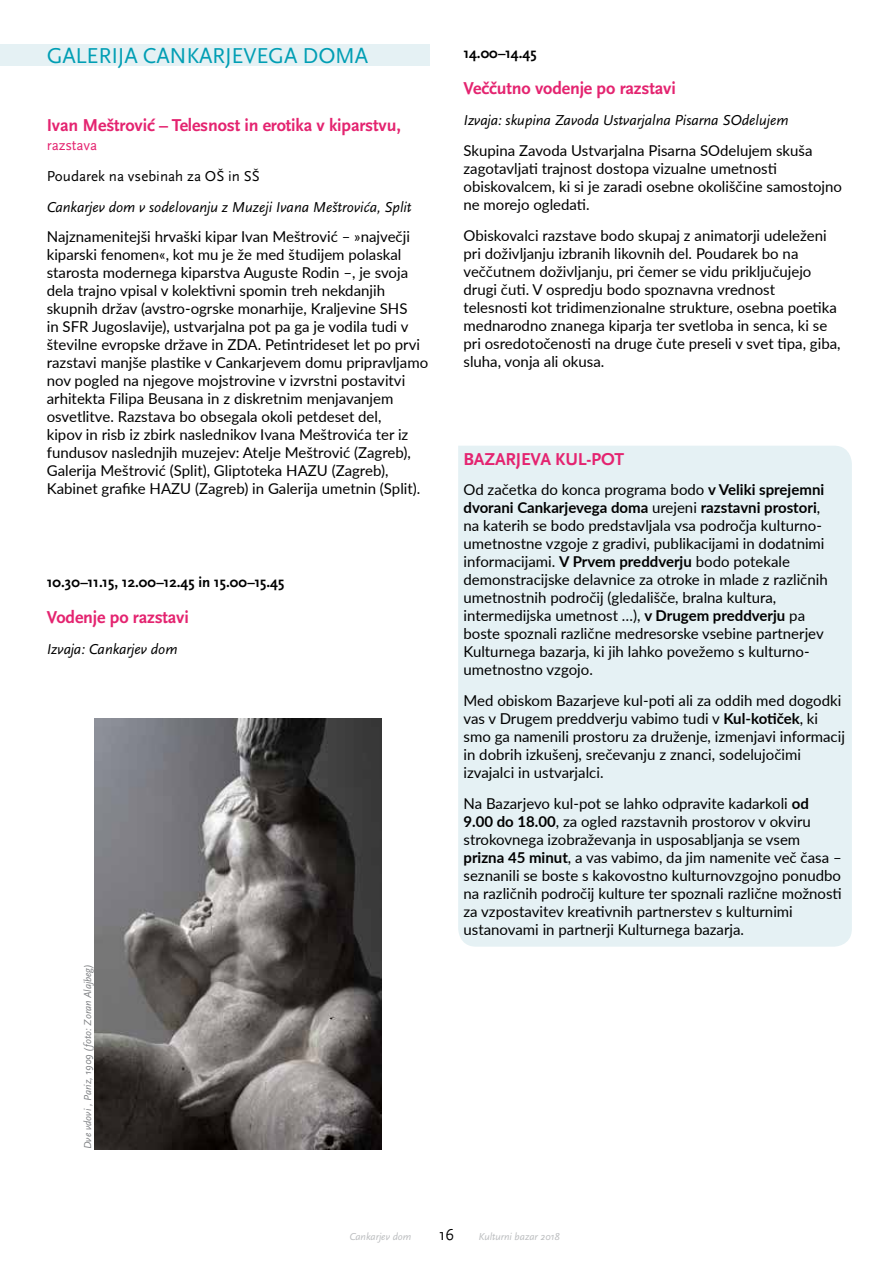
<style>
.page{position:relative;width:893px;height:1263px;background:#fff}
.page>*{position:absolute;margin:0;border:0;box-sizing:border-box;transform-origin:0 0}
.t1{font:22.5px "Scala Sans Pro";letter-spacing:-.01em;color:#009eb4}
.t2{font:700 18px "Scala Sans Pro";letter-spacing:-.01em;color:#e42470}
.t3{font:16.5px "Scala Sans Pro";color:#000}
.t4{font:15px/18px "Lato";color:#000}
.t5{font:italic 15px "Scala Sans Pro";color:#000}
.t6{font:700 15px "Scala Sans Pro";color:#000}
.t7{font:15px "Scala Sans Pro";color:#000}
.t8{font:15px "Scala Sans Pro";letter-spacing:-.01em;color:#e42470}
.t9{font:italic 10.5px "Scala Sans Pro";color:#808285}
.t10{font:italic 10.5px "Scala Sans Pro";color:#bcbec0}
.s1{font-weight:700}
</style>
<div class="page">
<div style="left:458px;top:446px;width:394px;height:501px;background:#e5f1f4"></div>
<div style="left:0;top:45px;width:429px;height:21px;background:#e5f1f4"></div>
<img style="left:95px;top:719px;width:287px;height:430px">
<h1 class="t1" style="left:47px;top:43px;width:323px">GALERIJA CANKARJEVEGA DOMA</h1>
<p class="t2" style="left:47px;top:114px;width:356px">Ivan Meštrović – Telesnost in erotika v kiparstvu,</p>
<p class="t8" style="left:47px;top:137px;width:52px">razstava</p>
<p class="t7" style="left:47px;top:167px;width:214px">Poudarek na vsebinah za OŠ in SŠ</p>
<p class="t5" style="left:47px;top:198px;width:366px">Cankarjev dom v sodelovanju z Muzeji Ivana Meštrovića, Split</p>
<p class="t4" style="left:47px;top:227px;width:383px">Najznamenitejši hrvaški kipar Ivan Meštrović – »največji kiparski fenomen«, kot mu je že med študijem polaskal starosta modernega kiparstva Auguste Rodin –, je svoja dela trajno vpisal v kolektivni spomin treh nekdanjih skupnih držav (avstro-ogrske monarhije, Kraljevine SHS<br>in SFR Jugoslavije), ustvarjalna pot pa ga je vodila tudi v številne evropske države in ZDA. Petintrideset let po prvi razstavi manjše plastike v Cankarjevem domu pripravljamo nov pogled na njegove mojstrovine v izvrstni postavitvi arhitekta Filipa Beusana in z diskretnim menjavanjem osvetlitve. Razstava bo obsegala okoli petdeset del,<br>kipov in risb iz zbirk naslednikov Ivana Meštrovića ter iz fundusov naslednjih muzejev: Atelje Meštrović (Zagreb), Galerija Meštrović (Split), Gliptoteka HAZU (Zagreb), Kabinet grafike HAZU (Zagreb) in Galerija umetnin (Split).</p>
<p class="t6" style="left:47px;top:573px;width:239px">10.30–11.15, 12.00–12.45 in 15.00–15.45</p>
<p class="t2" style="left:47px;top:607px;width:144px">Vodenje po razstavi</p>
<p class="t5" style="left:47px;top:640px;width:132px">Izvaja: Cankarjev dom</p>
<p class="t9" style="left:82px;top:1149px;width:187px;rotate:-90deg">Dve vdovi , Pariz, 1909 (foto: Zoran Alajbeg)</p>
<p class="t6" style="left:463px;top:44px;width:75px">14.00–14.45</p>
<p class="t2" style="left:463px;top:78px;width:214px">Veččutno vodenje po razstavi</p>
<p class="t5" style="left:463px;top:112px;width:327px">Izvaja: skupina Zavoda Ustvarjalna Pisarna SOdelujem</p>
<p class="t4" style="left:463px;top:141px;width:380px">Skupina Zavoda Ustvarjalna Pisarna SOdelujem skuša zagotavljati trajnost dostopa vizualne umetnosti obiskovalcem, ki si je zaradi osebne okoliščine samostojno ne morejo ogledati.</p>
<p class="t4" style="left:463px;top:225px;width:379px">Obiskovalci razstave bodo skupaj z animatorji udeleženi pri doživljanju izbranih likovnih del. Poudarek bo na veččutnem doživljanju, pri čemer se vidu priključujejo drugi čuti. V ospredju bodo spoznavna vrednost telesnosti kot tridimenzionalne strukture, osebna poetika mednarodno znanega kiparja ter svetloba in senca, ki se pri osredotočenosti na druge čute preseli v svet tipa, giba, sluha, vonja ali okusa.</p>
<p class="t2" style="left:463px;top:448px;width:162px">BAZARJEVA KUL-POT</p>
<p class="t4" style="left:463px;top:480px;width:366px">Od začetka do konca programa bodo <span class="s1">v Veliki sprejemni dvorani Cankarjevega doma</span> urejeni <span class="s1">razstavni prostori</span>, na katerih se bodo predstavljala vsa področja kulturno&shy;umetnostne vzgoje z gradivi, publikacijami in dodatnimi informacijami. <span class="s1">V Prvem preddverju</span> bodo potekale demonstracijske delavnice za otroke in mlade z različnih umetnostnih področij (gledališče, bralna kultura, intermedijska umetnost …), <span class="s1">v Drugem preddverju</span> pa boste spoznali različne medresorske vsebine partnerjev Kulturnega bazarja, ki jih lahko povežemo s kulturno&shy;umetnostno vzgojo.</p>
<p class="t4" style="left:463px;top:691px;width:383px">Med obiskom Bazarjeve kul-poti ali za oddih med dogodki vas v Drugem preddverju vabimo tudi v <span class="s1">Kul-kotiček</span>, ki smo ga namenili prostoru za druženje, izmenjavi informacij in dobrih izkušenj, srečevanju z znanci, sodelujočimi izvajalci in ustvarjalci.</p>
<p class="t4" style="left:463px;top:794px;width:380px">Na Bazarjevo kul-pot se lahko odpravite kadarkoli <span class="s1">od 9.00 do 18.00</span>, za ogled razstavnih prostorov v okviru strokovnega izobraževanja in usposabljanja se vsem <span class="s1">prizna 45 minut</span>, a vas vabimo, da jim namenite več časa – seznanili se boste s kakovostno kulturnovzgojno ponudbo na različnih področij kulture ter spoznali različne možnosti za vzpostavitev kreativnih partnerstev s kulturnimi ustanovami in partnerji Kulturnega bazarja.</p>
<p class="t10" style="left:349px;top:1230px;width:64px">Cankarjev dom</p>
<p class="t3" style="left:439px;top:1225px;width:17px">16</p>
<p class="t10" style="left:478px;top:1230px;width:83px">Kulturni bazar 2018</p>
</div>
